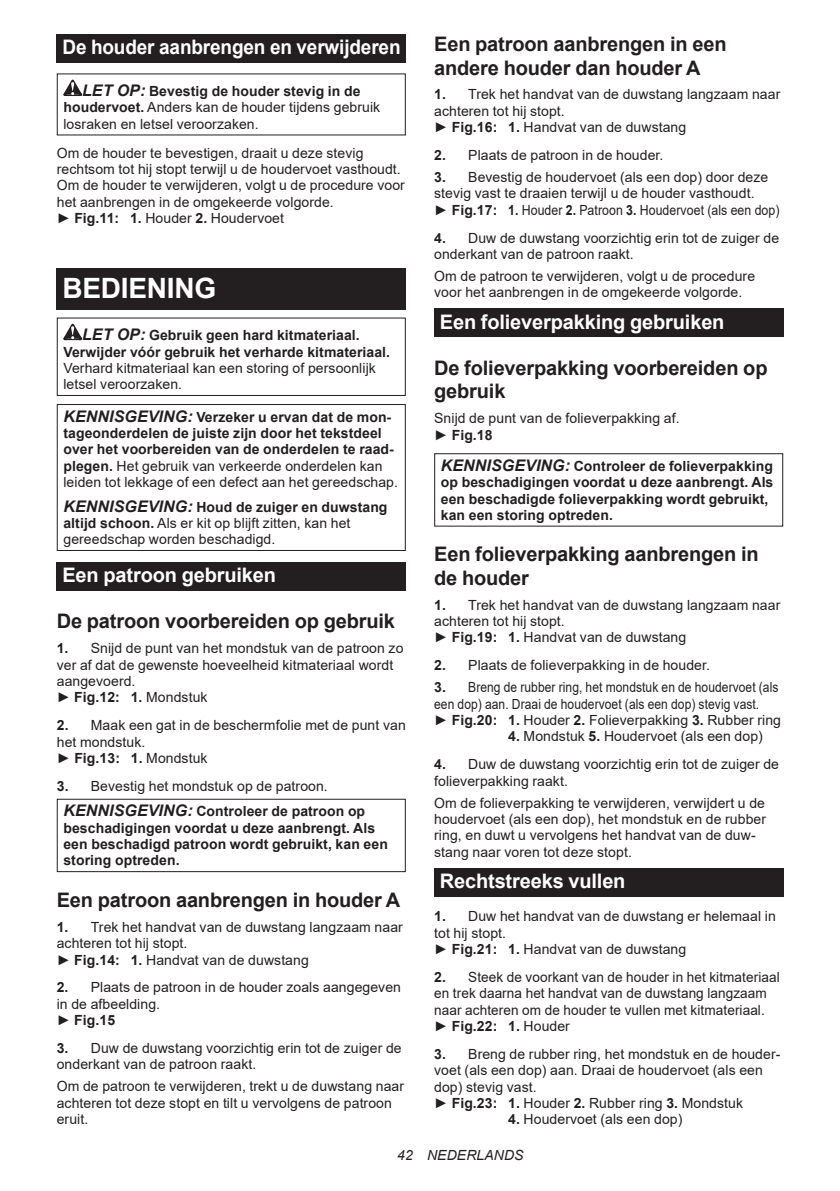
<style>
.page{position:relative;width:840px;height:1191px;background:#fff}
.page>*{position:absolute;margin:0;border:0;box-sizing:border-box;transform-origin:0 0}
.t1{font:700 28px "Arial";letter-spacing:-.01em;color:#fff}
.t2{font:700 20px/23.4px "Arial";letter-spacing:-.01em;color:#231f20}
.t3{font:700 20px "Arial";letter-spacing:-.01em;color:#fff}
.t4{font:700 20px "Arial";letter-spacing:-.01em;color:#fff;scale:.95 1}
.t5{font:14px/16.4px "Arial";letter-spacing:.005em;color:#231f20}
.t6{font:700 14px/16.4px "Arial";letter-spacing:.005em;color:#231f20}
.t7{font:14px/16.4px "Arial";letter-spacing:.005em;color:#231f20;scale:.86 1}
.t8{font:italic 14px "Arial";letter-spacing:.005em;color:#231f20}
.s1{font-weight:700;font-style:italic;font-size:16px}
.s2{font-weight:700}
.s3{font-style:italic;font-size:16px}
.s4{font-weight:400}
</style>
<div class="page">
<div style="left:57px;top:34px;width:348px;height:29px;background:#231f20"></div>
<svg style="left:63px;top:80px;width:19px;height:16px"></svg>
<div style="left:57px;top:268px;width:348px;height:41px;background:#231f20"></div>
<svg style="left:63px;top:324px;width:19px;height:16px"></svg>
<div style="left:57px;top:317px;width:348px;height:79px;border:1px solid #231f20"></div>
<div style="left:57px;top:404px;width:348px;height:147px;border:1px solid #231f20"></div>
<div style="left:57px;top:562px;width:348px;height:29px;background:#231f20"></div>
<div style="left:57px;top:798px;width:348px;height:74px;border:1px solid #231f20"></div>
<div style="left:434px;top:309px;width:348px;height:28px;background:#231f20"></div>
<div style="left:434px;top:453px;width:348px;height:73px;border:1px solid #231f20"></div>
<div style="left:434px;top:868px;width:348px;height:28px;background:#231f20"></div>
<h2 class="t4" style="left:62px;top:33px;width:357px">De houder aanbrengen en verwijderen</h2>
<p class="t5" style="left:63px;top:83px;width:318px;text-indent:19px"><span class="s1">LET OP:</span> <span class="s2">Bevestig de houder stevig in de houdervoet.</span> Anders kan de houder tijdens gebruik losraken en letsel veroorzaken.</p>
<p class="t5" style="left:57px;top:144px;width:349px">Om de houder te bevestigen, draait u deze stevig rechtsom tot hij stopt terwijl u de houdervoet vasthoudt.<br>Om de houder te verwijderen, volgt u de procedure voor het aanbrengen in de omgekeerde volgorde.<br>► <span class="s2">Fig.11: 1.</span> Houder <span class="s2">2.</span> Houdervoet</p>
<h1 class="t1" style="left:62px;top:268px;width:155px">BEDIENING</h1>
<p class="t6" style="left:63px;top:327px;width:328px;text-indent:19px"><span class="s3">LET OP:</span> Gebruik geen hard kitmateriaal.<br>Verwijder vóór gebruik het verharde kitmateriaal.</p>
<p class="t5" style="left:63px;top:360px;width:314px">Verhard kitmateriaal kan een storing of persoonlijk letsel veroorzaken.</p>
<p class="t6" style="left:63px;top:408px;width:336px"><span class="s3">KENNISGEVING:</span> Verzeker u ervan dat de mon&shy;tageonderdelen de juiste zijn door het tekstdeel over het voorbereiden van de onderdelen te raad&shy;plegen. <span class="s4">Het gebruik van verkeerde onderdelen kan leiden tot lekkage of een defect aan het gereedschap.</span></p>
<p class="t5" style="left:63px;top:498px;width:325px"><span class="s1">KENNISGEVING:</span> <span class="s2">Houd de zuiger en duwstang altijd schoon.</span> Als er kit op blijft zitten, kan het gereedschap worden beschadigd.</p>
<h2 class="t3" style="left:62px;top:561px;width:215px">Een patroon gebruiken</h2>
<h2 class="t2" style="left:57px;top:610px;width:339px">De patroon voorbereiden op gebruik</h2>
<p class="t5" style="left:57px;top:640px;width:348px"><span class="s2">1.</span> Snijd de punt van het mondstuk van de patroon zo ver af dat de gewenste hoeveelheid kitmateriaal wordt aangevoerd.<br>► <span class="s2">Fig.12: 1.</span> Mondstuk</p>
<p class="t5" style="left:57px;top:717px;width:350px"><span class="s2">2.</span> Maak een gat in de beschermfolie met de punt van het mondstuk.<br>► <span class="s2">Fig.13: 1.</span> Mondstuk</p>
<p class="t5" style="left:63px;top:773px;width:303px;line-height:25.6px;text-indent:-7px"><span class="s2">3.</span> Bevestig het mondstuk op de patroon.<br><span class="s1">KENNISGEVING:</span> <span class="s2">Controleer de patroon op</span></p>
<p class="t6" style="left:63px;top:819px;width:326px">beschadigingen voordat u deze aanbrengt. Als een beschadigd patroon wordt gebruikt, kan een storing optreden.</p>
<h2 class="t2" style="left:57px;top:888px;width:345px">Een patroon aanbrengen in houder A</h2>
<p class="t5" style="left:57px;top:918px;width:347px"><span class="s2">1.</span> Trek het handvat van de duwstang langzaam naar achteren tot hij stopt.<br>► <span class="s2">Fig.14: 1.</span> Handvat van de duwstang</p>
<p class="t5" style="left:57px;top:979px;width:345px"><span class="s2">2.</span> Plaats de patroon in de houder zoals aangegeven in de afbeelding.<br>► <span class="s2">Fig.15</span></p>
<p class="t5" style="left:57px;top:1039px;width:346px"><span class="s2">3.</span> Duw de duwstang voorzichtig erin tot de zuiger de onderkant van de patroon raakt.</p>
<p class="t5" style="left:57px;top:1078px;width:348px">Om de patroon te verwijderen, trekt u de duwstang naar achteren tot deze stopt en tilt u vervolgens de patroon eruit.</p>
<h2 class="t2" style="left:434px;top:33px;width:294px">Een patroon aanbrengen in een andere houder dan houder A</h2>
<p class="t5" style="left:434px;top:86px;width:347px"><span class="s2">1.</span> Trek het handvat van de duwstang langzaam naar achteren tot hij stopt.<br>► <span class="s2">Fig.16: 1.</span> Handvat van de duwstang</p>
<p class="t5" style="left:434px;top:147px;width:231px"><span class="s2">2.</span> Plaats de patroon in de houder.</p>
<p class="t5" style="left:434px;top:169px;width:346px"><span class="s2">3.</span> Bevestig de houdervoet (als een dop) door deze stevig vast te draaien terwijl u de houder vasthoudt.<br>► <span class="s2">Fig.17: 1.</span> Houder <span class="s2">2.</span> Patroon <span class="s2">3.</span> Houdervoet (als een dop)</p>
<p class="t5" style="left:434px;top:229px;width:346px"><span class="s2">4.</span> Duw de duwstang voorzichtig erin tot de zuiger de onderkant van de patroon raakt.</p>
<p class="t5" style="left:434px;top:268px;width:322px">Om de patroon te verwijderen, volgt u de procedure voor het aanbrengen in de omgekeerde volgorde.</p>
<h2 class="t3" style="left:439px;top:307px;width:286px">Een folieverpakking gebruiken</h2>
<h2 class="t2" style="left:434px;top:356px;width:334px">De folieverpakking voorbereiden op gebruik</h2>
<p class="t5" style="left:434px;top:410px;width:247px">Snijd de punt van de folieverpakking af. ► <span class="s2">Fig.18</span></p>
<p class="t6" style="left:440px;top:458px;width:334px"><span class="s3">KENNISGEVING:</span> Controleer de folieverpakking op beschadigingen voordat u deze aanbrengt. Als een beschadigde folieverpakking wordt gebruikt, kan een storing optreden.</p>
<h2 class="t2" style="left:434px;top:543px;width:326px">Een folieverpakking aanbrengen in de houder</h2>
<p class="t5" style="left:434px;top:596px;width:347px"><span class="s2">1.</span> Trek het handvat van de duwstang langzaam naar achteren tot hij stopt.<br>► <span class="s2">Fig.19: 1.</span> Handvat van de duwstang</p>
<p class="t5" style="left:434px;top:657px;width:277px"><span class="s2">2.</span> Plaats de folieverpakking in de houder.</p>
<p class="t7" style="left:434px;top:679px;width:404px"><span class="s2">3.</span> Breng de rubber ring, het mondstuk en de houdervoet (als een dop) aan. Draai de houdervoet (als een dop) stevig vast.<br>► <span class="s2">Fig.20: 1.</span> Houder <span class="s2">2.</span> Folieverpakking <span class="s2">3.</span> Rubber ring</p>
<p class="t5" style="left:508px;top:728px;width:256px"><span class="s2">4.</span> Mondstuk <span class="s2">5.</span> Houdervoet (als een dop)</p>
<p class="t5" style="left:434px;top:756px;width:346px"><span class="s2">4.</span> Duw de duwstang voorzichtig erin tot de zuiger de folieverpakking raakt.</p>
<p class="t5" style="left:434px;top:794px;width:333px">Om de folieverpakking te verwijderen, verwijdert u de houdervoet (als een dop), het mondstuk en de rubber ring, en duwt u vervolgens het handvat van de duw&shy;stang naar voren tot deze stopt.</p>
<h2 class="t3" style="left:439px;top:867px;width:187px">Rechtstreeks vullen</h2>
<p class="t5" style="left:434px;top:908px;width:343px"><span class="s2">1.</span> Duw het handvat van de duwstang er helemaal in tot hij stopt.<br>► <span class="s2">Fig.21: 1.</span> Handvat van de duwstang</p>
<p class="t5" style="left:434px;top:968px;width:347px"><span class="s2">2.</span> Steek de voorkant van de houder in het kitmateriaal en trek daarna het handvat van de duwstang langzaam naar achteren om de houder te vullen met kitmateriaal. ► <span class="s2">Fig.22: 1.</span> Houder</p>
<p class="t5" style="left:434px;top:1045px;width:347px"><span class="s2">3.</span> Breng de rubber ring, het mondstuk en de houder&shy;voet (als een dop) aan. Draai de houdervoet (als een dop) stevig vast.<br>► <span class="s2">Fig.23: 1.</span> Houder <span class="s2">2.</span> Rubber ring <span class="s2">3.</span> Mondstuk</p>
<p class="t5" style="left:508px;top:1111px;width:176px"><span class="s2">4.</span> Houdervoet (als een dop)</p>
<p class="t8" style="left:397px;top:1146px;width:128px">42 NEDERLANDS</p>
</div>
